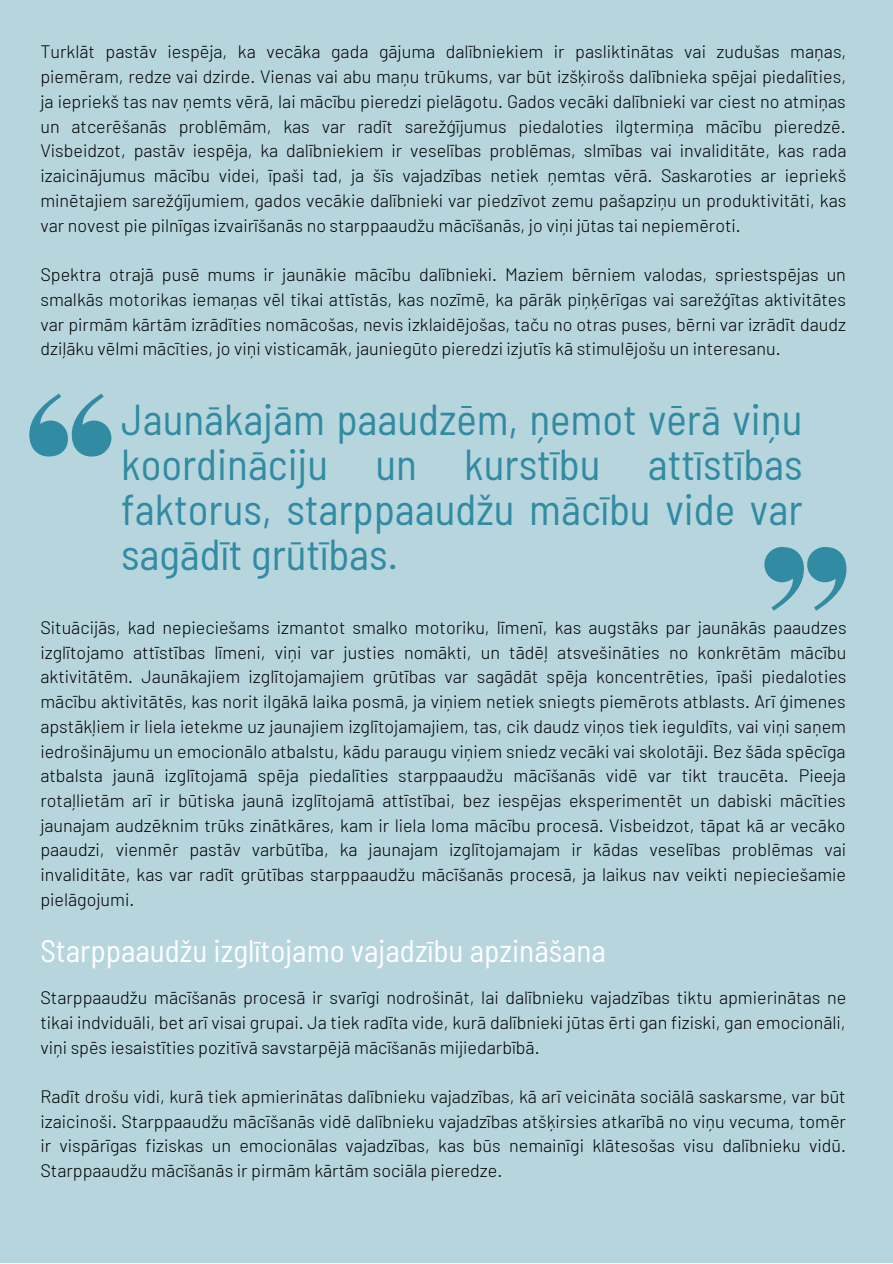
<style>
.page{position:relative;width:893px;height:1264px;background:#fff}
.page>*{position:absolute;margin:0;border:0;box-sizing:border-box;transform-origin:0 0}
.t1{font:semi-condensed 43.2px/45px "Barlow";color:#318ba2;text-align:justify}
.t2{font:semi-condensed 31.2px "Barlow";color:#fff}
.t3{font:300 18px/24.8px "Barlow";color:#000;text-align:justify}
</style>
<div class="page">
<div style="left:0;top:0;width:892px;height:1262px;background:#b7d5dd"></div>
<svg style="left:29px;top:393px;width:82px;height:63px"></svg>
<svg style="left:764px;top:547px;width:82px;height:63px"></svg>
<p class="t3" style="left:40px;top:39px;width:807px">Turklāt pastāv iespēja, ka vecāka gada gājuma dalībniekiem ir pasliktinātas vai zudušas maņas, piemēram, redze vai dzirde. Vienas vai abu maņu trūkums, var būt izšķirošs dalībnieka spējai piedalīties, ja iepriekš tas nav ņemts vērā, lai mācību pieredzi pielāgotu. Gados vecāki dalībnieki var ciest no atmiņas un atcerēšanās problēmām, kas var radīt sarežģījumus piedaloties ilgtermiņa mācību pieredzē.<br>Visbeidzot, pastāv iespēja, ka dalībniekiem ir veselības problēmas, slmības vai invaliditāte, kas rada izaicinājumus mācību videi, īpaši tad, ja šīs vajadzības netiek ņemtas vērā. Saskaroties ar iepriekš minētajiem sarežģījumiem, gados vecākie dalībnieki var piedzīvot zemu pašapziņu un produktivitāti, kas var novest pie pilnīgas izvairīšanās no starppaaudžu mācīšanās, jo viņi jūtas tai nepiemēroti.</p>
<p class="t3" style="left:40px;top:261px;width:807px">Spektra otrajā pusē mums ir jaunākie mācību dalībnieki. Maziem bērniem valodas, spriestspējas un smalkās motorikas iemaņas vēl tikai attīstās, kas nozīmē, ka pārāk piņķērīgas vai sarežģītas aktivitātes var pirmām kārtām izrādīties nomācošas, nevis izklaidējošas, taču no otras puses, bērni var izrādīt daudz dziļāku vēlmi mācīties, jo viņi visticamāk, jauniegūto pieredzi izjutīs kā stimulējošu un interesanu.</p>
<h1 class="t1" style="left:121px;top:395px;width:683px">Jaunākajām paaudzēm, ņemot vērā viņu koordināciju un kurstību attīstības faktorus, starppaaudžu mācību vide var sagādīt grūtības.</h1>
<p class="t3" style="left:40px;top:614px;width:807px">Situācijās, kad nepieciešams izmantot smalko motoriku, līmenī, kas augstāks par jaunākās paaudzes izglītojamo attīstības līmeni, viņi var justies nomākti, un tādēļ atsvešināties no konkrētām mācību aktivitātēm. Jaunākajiem izglītojamajiem grūtības var sagādāt spēja koncentrēties, īpaši piedaloties mācību aktivitātēs, kas norit ilgākā laika posmā, ja viņiem netiek sniegts piemērots atblasts. Arī ģimenes apstākļiem ir liela ietekme uz jaunajiem izglītojamajiem, tas, cik daudz viņos tiek ieguldīts, vai viņi saņem iedrošinājumu un emocionālo atbalstu, kādu paraugu viņiem sniedz vecāki vai skolotāji. Bez šāda spēcīga atbalsta jaunā izglītojamā spēja piedalīties starppaaudžu mācīšanās vidē var tikt traucēta. Pieeja rotaļlietām arī ir būtiska jaunā izglītojamā attīstībai, bez iespējas eksperimentēt un dabiski mācīties jaunajam audzēknim trūks zinātkāres, kam ir liela loma mācību procesā. Visbeidzot, tāpat kā ar vecāko paaudzi, vienmēr pastāv varbūtība, ka jaunajam izglītojamajam ir kādas veselības problēmas vai invaliditāte, kas var radīt grūtības starppaaudžu mācīšanās procesā, ja laikus nav veikti nepieciešamie pielāgojumi.</p>
<h2 class="t2" style="left:40px;top:930px;width:567px">Starppaaudžu izglītojamo vajadzību apzināšana</h2>
<p class="t3" style="left:40px;top:984px;width:807px">Starppaaudžu mācīšanās procesā ir svarīgi nodrošināt, lai dalībnieku vajadzības tiktu apmierinātas ne tikai indviduāli, bet arī visai grupai. Ja tiek radīta vide, kurā dalībnieki jūtas ērti gan fiziski, gan emocionāli, viņi spēs iesaistīties pozitīvā savstarpējā mācīšanās mijiedarbībā.</p>
<p class="t3" style="left:40px;top:1083px;width:807px">Radīt drošu vidi, kurā tiek apmierinātas dalībnieku vajadzības, kā arī veicināta sociālā saskarsme, var būt izaicinoši. Starppaaudžu mācīšanās vidē dalībnieku vajadzības atšķirsies atkarībā no viņu vecuma, tomēr ir vispārīgas fiziskas un emocionālas vajadzības, kas būs nemainīgi klātesošas visu dalībnieku vidū.<br>Starppaaudžu mācīšanās ir pirmām kārtām sociāla pieredze.</p>
</div>
